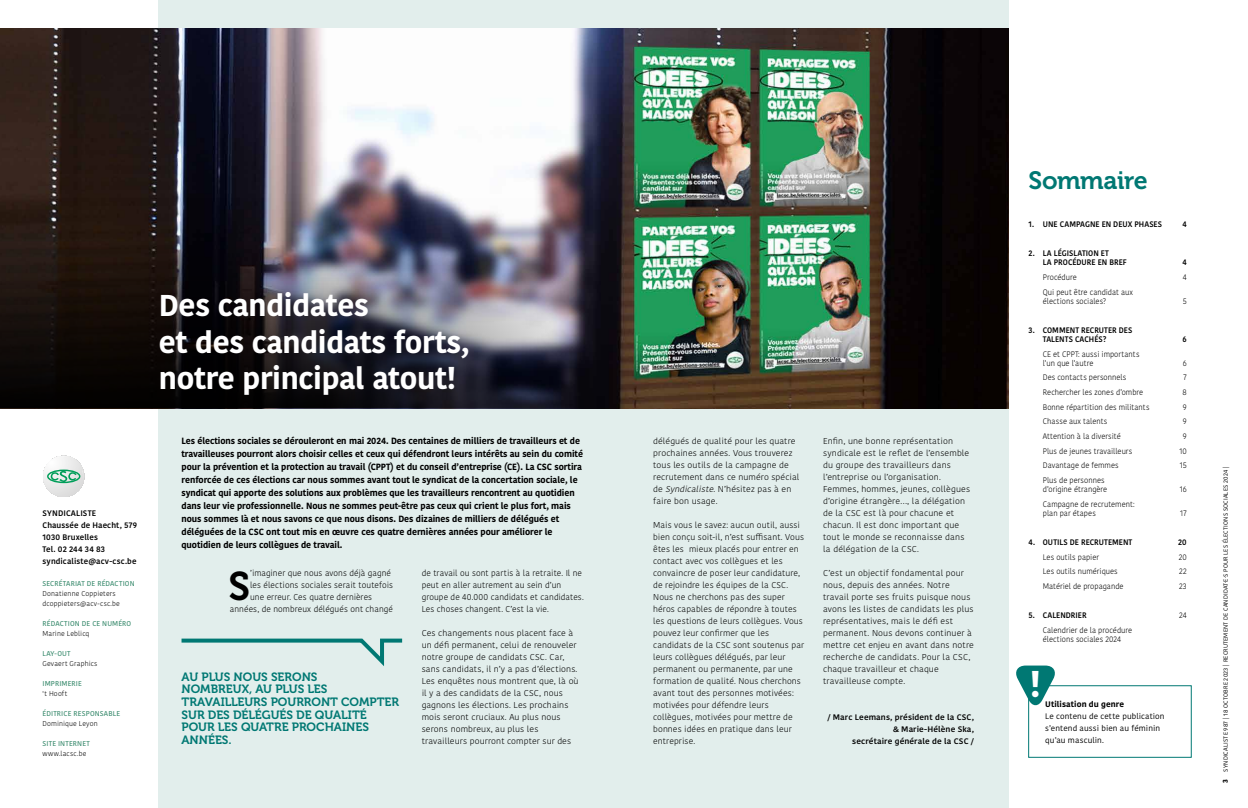
<style>
.page{position:relative;width:1248px;height:808px;background:#fff}
.page>*{position:absolute;margin:0;border:0;box-sizing:border-box;transform-origin:0 0}
.t1{font:39.8px "Museo 700";color:#000}
.t2{font:700 35.4px "Kohinoor Bangla";color:#fff}
.t3{font:700 30px/36.7px "Kohinoor Bangla";letter-spacing:-.01em;color:#fff}
.t4{font:25px "Museo 700";letter-spacing:-.02em;color:#007873}
.t5{font:12px/12.6px "Museo 700";color:#007873}
.t6{font:700 9px/13px "Kohinoor Devanagari";letter-spacing:-.005em;color:#000}
.t7{font:300 8.5px/12px "Kohinoor Bangla";letter-spacing:.01em;color:#000;scale:1.04 1}
.t8{font:300 8.5px/12px "Kohinoor Bangla";letter-spacing:.01em;color:#000}
.t9{font:300 8px/9px "Kohinoor Bangla";letter-spacing:.005em;color:#000;scale:.95 1}
.t10{font:600 8px/9px "Kohinoor Bangla";letter-spacing:.01em;color:#000;scale:.95 1}
.t11{font:600 8px/12px "Kohinoor Bangla";letter-spacing:.01em;color:#000}
.t12{font:600 8px/12px "Kohinoor Bangla";letter-spacing:.01em;color:#000;text-align:right;scale:1.04 1}
.t13{font:8px/12px "Kohinoor Bangla";letter-spacing:.01em;color:#000}
.t14{font:700 8px "Kohinoor Bangla";letter-spacing:.01em;color:#000}
.t15{font:300 7px/10px "Kohinoor Bangla";letter-spacing:.015em;color:#000}
.t16{font:500 7px "Kohinoor Bangla";letter-spacing:.02em;color:#3d8d70}
.t17{font:300 7px "Kohinoor Bangla";letter-spacing:.035em;color:#000}
.t18{font:6px "Kohinoor Bangla";letter-spacing:.025em;color:#000}
.s1{font-style:italic}
.s2{font-weight:700;font-size:7px}
</style>
<div class="page">
<div style="left:1028px;top:685px;width:163px;height:73px;border:1px solid #007873"></div>
<div style="left:158px;top:0;width:850px;height:808px;background:#e2eeec"></div>
<svg style="left:181px;top:638px;width:222px;height:28px"></svg>
<svg style="left:43px;top:456px;width:41px;height:41px"></svg>
<img style="left:0;top:28px;width:1008px;height:380px">
<svg style="left:1016px;top:665px;width:41px;height:42px"></svg>
<p class="t11" style="left:43px;top:507px;width:96px">SYNDICALISTE<br>Chaussée de Haecht, 579<br>1030 Bruxelles<br>Tel. 02 244 34 83 syndicaliste@acv-csc.be</p>
<p class="t16" style="left:43px;top:578px;width:94px">SECRÉTARIAT DE RÉDACTION</p>
<p class="t15" style="left:43px;top:589px;width:79px">Donatienne Coppieters dcoppieters@acv-csc.be</p>
<p class="t16" style="left:43px;top:618px;width:90px">RÉDACTION DE CE NUMÉRO</p>
<p class="t15" style="left:43px;top:629px;width:48px">Marine Leblicq</p>
<p class="t16" style="left:43px;top:648px;width:30px">LAY-OUT</p>
<p class="t15" style="left:43px;top:659px;width:57px">Gevaert Graphics</p>
<p class="t16" style="left:43px;top:678px;width:41px">IMPRIMERIE</p>
<p class="t15" style="left:43px;top:689px;width:26px">‘t Hooft</p>
<p class="t16" style="left:43px;top:708px;width:79px">ÉDITRICE RESPONSABLE</p>
<p class="t15" style="left:43px;top:719px;width:57px">Dominique Leyon</p>
<p class="t16" style="left:43px;top:738px;width:49px">SITE INTERNET</p>
<p class="t17" style="left:43px;top:748px;width:45px">www.lacsc.be</p>
<h3 class="t3" style="left:159px;top:285px;width:312px">Des candidates<br>et des candidats forts, notre principal atout!</h3>
<p class="t6" style="left:181px;top:434px;width:403px">Les élections sociales se dérouleront en mai 2024. Des centaines de milliers de travailleurs et de travailleuses pourront alors choisir celles et ceux qui défendront leurs intérêts au sein du comité pour la prévention et la protection au travail (CPPT) et du conseil d’entreprise (CE). La CSC sortira renforcée de ces élections car nous sommes avant tout le syndicat de la concertation sociale, le syndicat qui apporte des solutions aux problèmes que les travailleurs rencontrent au quotidien dans leur vie professionnelle. Nous ne sommes peut-être pas ceux qui crient le plus fort, mais nous sommes là et nous savons ce que nous disons. Des dizaines de milliers de délégués et déléguées de la CSC ont tout mis en œuvre ces quatre dernières années pour améliorer le quotidien de leurs collègues de travail.</p>
<p class="t8" style="left:421px;top:567px;width:164px">de travail ou sont partis à la retraite. Il ne peut en aller autrement au sein d’un groupe de 40.000 candidats et candidates.<br>Les choses changent. C’est la vie.</p>
<p class="t7" style="left:421px;top:627px;width:152px">Ces changements nous placent face à un défi permanent, celui de renouveler notre groupe de candidats CSC. Car, sans candidats, il n’y a pas d’élections.<br>Les enquêtes nous montrent que, là où il y a des candidats de la CSC, nous gagnons les élections. Les prochains mois seront cruciaux. Au plus nous serons nombreux, au plus les travailleurs pourront compter sur des</p>
<h1 class="t1" style="left:228px;top:564px;width:23px">S</h1>
<p class="t8" style="left:250px;top:567px;width:142px">’imaginer que nous avons déjà gagné</p>
<p class="t8" style="left:250px;top:579px;width:144px">les élections sociales serait toutefois</p>
<p class="t8" style="left:250px;top:591px;width:124px">une erreur. Ces quatre dernières</p>
<p class="t8" style="left:230px;top:603px;width:165px">années, de nombreux délégués ont changé</p>
<h3 class="t5" style="left:181px;top:670px;width:219px">AU PLUS NOUS SERONS<br>NOMBREUX, AU PLUS LES<br>TRAVAILLEURS POURRONT COMPTER<br>SUR DES DÉLÉGUÉS DE QUALITÉ<br>POUR LES QUATRE PROCHAINES<br>ANNÉES.</h3>
<p class="t7" style="left:653px;top:435px;width:142px">délégués de qualité pour les quatre prochaines années. Vous trouverez tous les outils de la campagne de recrutement dans ce numéro spécial de <span class="s1">Syndicaliste</span>. N’hésitez pas à en faire bon usage.</p>
<p class="t8" style="left:653px;top:519px;width:152px">Mais vous le savez: aucun outil, aussi bien conçu soit-il, n’est suffisant. Vous êtes les mieux placés pour entrer en contact avec vos collègues et les convaincre de poser leur candidature, de rejoindre les équipes de la CSC.<br>Nous ne cherchons pas des super héros capables de répondre à toutes les questions de leurs collègues. Vous pouvez leur confirmer que les candidats de la CSC sont soutenus par leurs collègues délégués, par leur permanent ou permanente, par une formation de qualité. Nous cherchons avant tout des personnes motivées: motivées pour défendre leurs collègues, motivées pour mettre de bonnes idées en pratique dans leur entreprise.</p>
<p class="t7" style="left:823px;top:435px;width:143px">Enfin, une bonne représentation syndicale est le reflet de l’ensemble du groupe des travailleurs dans l’entreprise ou l’organisation.<br>Femmes, hommes, jeunes, collègues d’origine étrangère…, la délégation de la CSC est là pour chacune et chacun. Il est donc important que tout le monde se reconnaisse dans la délégation de la CSC.</p>
<p class="t7" style="left:823px;top:567px;width:147px">C’est un objectif fondamental pour nous, depuis des années. Notre travail porte ses fruits puisque nous avons les listes de candidats les plus représentatives, mais le défi est permanent. Nous devons continuer à mettre cet enjeu en avant dans notre recherche de candidats. Pour la CSC, chaque travailleur et chaque travailleuse compte.</p>
<p class="t12" style="left:827px;top:711px;width:142px">/ Marc Leemans, président de la CSC, &amp; Marie-Hélène Ska,<br>secrétaire générale de la CSC /</p>
<h3 class="t4" style="left:1028px;top:166px;width:120px">Sommaire</h3>
<p class="t10" style="left:1028px;top:219px;width:142px">1. UNE CAMPAGNE EN DEUX PHASES</p>
<p class="t10" style="left:1182px;top:219px;width:6px">4</p>
<p class="t10" style="left:1042px;top:249px;width:90px;text-indent:-14px">2. LA LÉGISLATION ET<br>LA PROCÉDURE EN BREF</p>
<p class="t10" style="left:1182px;top:258px;width:6px">4</p>
<p class="t9" style="left:1042px;top:273px;width:37px">Procédure</p>
<p class="t9" style="left:1182px;top:273px;width:6px">4</p>
<p class="t9" style="left:1042px;top:287px;width:96px">Qui peut être candidat aux élections sociales?</p>
<p class="t9" style="left:1182px;top:296px;width:6px">5</p>
<p class="t10" style="left:1042px;top:325px;width:96px;text-indent:-14px">3. COMMENT RECRUTER DES<br>TALENTS CACHÉS?</p>
<p class="t10" style="left:1182px;top:334px;width:6px">6</p>
<p class="t9" style="left:1042px;top:349px;width:103px">CE et CPPT: aussi importants l’un que l’autre</p>
<p class="t9" style="left:1182px;top:358px;width:6px">6</p>
<p class="t9" style="left:1042px;top:373px;width:89px">Des contacts personnels</p>
<p class="t9" style="left:1183px;top:373px;width:5px">7</p>
<p class="t9" style="left:1042px;top:388px;width:107px">Rechercher les zones d’ombre</p>
<p class="t9" style="left:1182px;top:388px;width:6px">8</p>
<p class="t9" style="left:1042px;top:402px;width:114px">Bonne répartition des militants</p>
<p class="t9" style="left:1182px;top:402px;width:6px">9</p>
<p class="t9" style="left:1042px;top:417px;width:69px">Chasse aux talents</p>
<p class="t9" style="left:1182px;top:417px;width:6px">9</p>
<p class="t9" style="left:1042px;top:432px;width:83px">Attention à la diversité</p>
<p class="t9" style="left:1182px;top:432px;width:6px">9</p>
<p class="t9" style="left:1042px;top:446px;width:96px">Plus de jeunes travailleurs</p>
<p class="t9" style="left:1179px;top:446px;width:9px">10</p>
<p class="t9" style="left:1042px;top:461px;width:81px">Davantage de femmes</p>
<p class="t9" style="left:1179px;top:461px;width:9px">15</p>
<p class="t9" style="left:1042px;top:476px;width:69px">Plus de personnes d’origine étrangère</p>
<p class="t9" style="left:1179px;top:485px;width:9px">16</p>
<p class="t9" style="left:1042px;top:499px;width:98px">Campagne de recrutement: plan par étapes</p>
<p class="t9" style="left:1179px;top:508px;width:8px">17</p>
<p class="t10" style="left:1028px;top:537px;width:111px">4. OUTILS DE RECRUTEMENT</p>
<p class="t10" style="left:1178px;top:537px;width:10px">20</p>
<p class="t9" style="left:1042px;top:552px;width:61px">Les outils papier</p>
<p class="t9" style="left:1178px;top:552px;width:10px">20</p>
<p class="t9" style="left:1042px;top:567px;width:80px">Les outils numériques</p>
<p class="t9" style="left:1178px;top:567px;width:10px">22</p>
<p class="t9" style="left:1042px;top:582px;width:86px">Matériel de propagande</p>
<p class="t9" style="left:1178px;top:582px;width:10px">23</p>
<p class="t10" style="left:1028px;top:611px;width:63px">5. CALENDRIER</p>
<p class="t9" style="left:1179px;top:611px;width:9px">24</p>
<p class="t9" style="left:1042px;top:626px;width:96px">Calendrier de la procédure élections sociales 2024</p>
<h2 class="t2" style="left:1029px;top:653px;width:13px">!</h2>
<p class="t14" style="left:1045px;top:697px;width:81px">Utilisation du genre</p>
<p class="t13" style="left:1045px;top:710px;width:121px">Le contenu de cette publication s’entend aussi bien au féminin qu’au masculin.</p>
<p class="t18" style="left:1220px;top:783px;width:318px;rotate:-90deg"><span class="s2">3</span> SYNDICALISTE 987 | 18 OCTOBRE 2023 | RECRUTEMENT DE CANDIDAT·E·S POUR LES ÉLECTIONS SOCIALES 2024 |</p>
</div>
